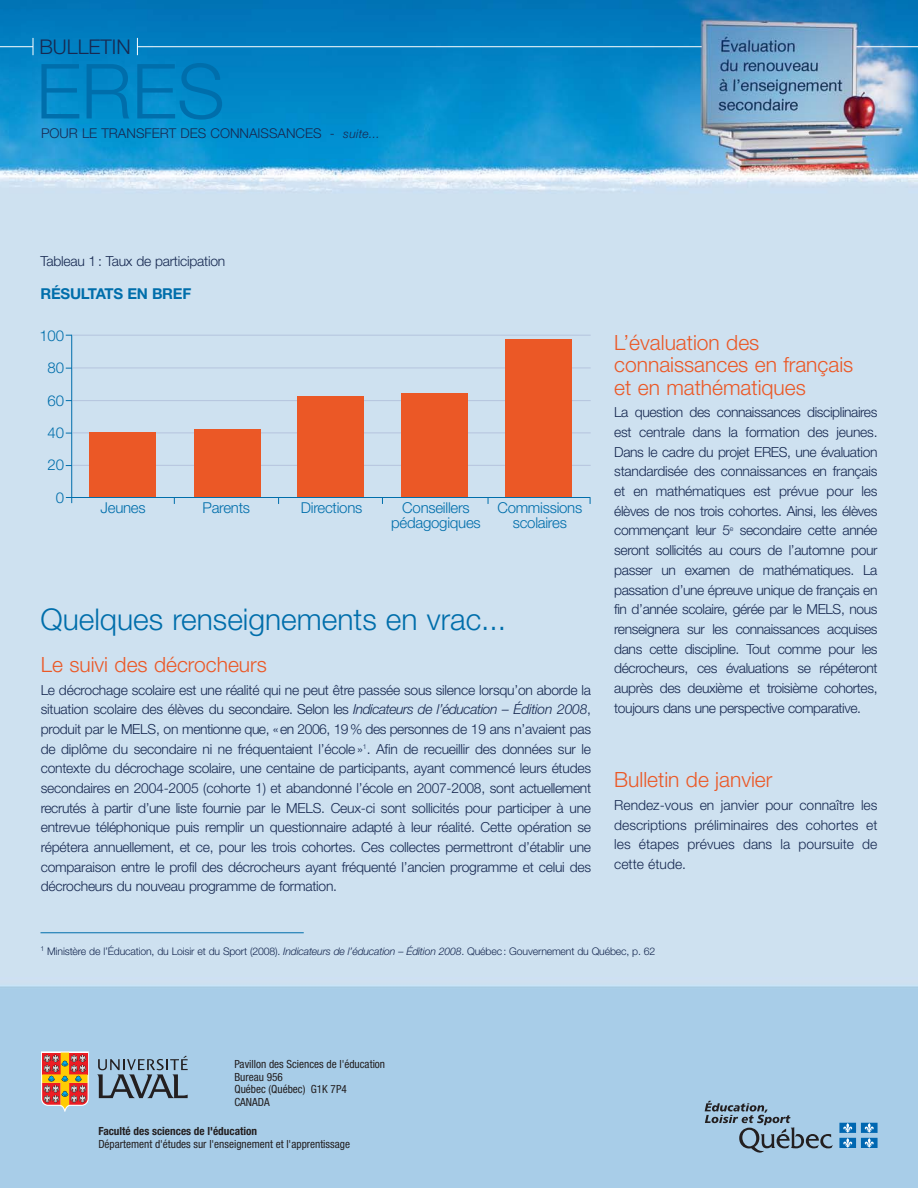
<style>
.page{position:relative;width:918px;height:1188px;background:#fff}
.page>*{position:absolute;margin:0;border:0;box-sizing:border-box;transform-origin:0 0}
.t1{font:300 76.05px "Helvetica Neue";color:#006eab}
.t2{font:300 30px "Helvetica Neue";color:#006eab}
.t3{font:300 21px/22.5px "Helvetica Neue";color:#eb5826}
.t4{font:300 20.25px "Helvetica Neue";color:#172951}
.t5{font:300 15px/32.4px "Helvetica Neue";letter-spacing:-.015em;color:#006eab;text-align:center}
.t6{font:700 15px "Helvetica Neue";letter-spacing:-.015em;color:#006eab}
.t7{font:300 13.8px/19.6px "Helvetica Neue";letter-spacing:-.015em;color:#172951;text-align:justify}
.t8{font:300 13.5px "Helvetica Neue";color:#172951}
.t9{font:condensed 11.25px/12.8px "Helvetica Neue";color:#231f20}
.t10{font:700 condensed 11.25px "Helvetica Neue";color:#231f20}
.t11{font:300 10.5px "Helvetica Neue";letter-spacing:-.015em;color:#172951}
.t12{font:300 6.9px "Helvetica Neue";color:#172951}
.s1{font-style:italic;font-size:12px}
.s2{font-style:italic}
</style>
<div class="page">
<img style="left:0;top:0;width:918px;height:1188px">
<hr style="left:40px;top:932px;width:264px;height:1px;background:#006eab">
<hr style="left:71px;top:335px;width:1px;height:168px;background:#006eab">
<hr style="left:72px;top:335px;width:519px;height:1px;background:#b5c4de">
<hr style="left:72px;top:368px;width:519px;height:1px;background:#b5c4de">
<hr style="left:72px;top:400px;width:519px;height:1px;background:#b5c4de">
<hr style="left:72px;top:433px;width:519px;height:1px;background:#b5c4de">
<hr style="left:72px;top:465px;width:519px;height:1px;background:#b5c4de">
<div style="left:89px;top:433px;width:67px;height:65px;background:#eb5826"></div>
<div style="left:194px;top:430px;width:66px;height:68px;background:#eb5826"></div>
<div style="left:297px;top:396px;width:67px;height:102px;background:#eb5826"></div>
<div style="left:401px;top:393px;width:67px;height:105px;background:#eb5826"></div>
<div style="left:506px;top:339px;width:66px;height:159px;background:#eb5826"></div>
<hr style="left:66px;top:497px;width:524px;height:1px;background:#006eab">
<svg style="left:33px;top:38px;width:1px;height:17px"></svg>
<svg style="left:137px;top:38px;width:1px;height:17px"></svg>
<hr style="left:0;top:46px;width:33px;height:1px;background:#fff">
<hr style="left:137px;top:46px;width:565px;height:1px;background:#fff">
<hr style="left:856px;top:46px;width:62px;height:1px;background:#fff">
<svg style="left:97px;top:1056px;width:91px;height:42px;background:#819aae"></svg>
<svg style="left:41px;top:1051px;width:48px;height:61px;background:#cc815f"></svg>
<svg style="left:839px;top:1123px;width:39px;height:25px"></svg>
<svg style="left:705px;top:1101px;width:128px;height:52px;background:#90aec5"></svg>
<h3 class="t4" style="left:39px;top:40px;width:93px">BULLETIN</h3>
<h1 class="t1" style="left:36px;top:64px;width:190px">ERES</h1>
<p class="t8" style="left:41px;top:129px;width:340px">POUR LE TRANSFERT DES CONNAISSANCES - <span class="s1">suite...</span></p>
<p class="t7" style="left:40px;top:252px;width:186px">Tableau 1: Taux de participation</p>
<p class="t6" style="left:40px;top:288px;width:152px">RÉSULTATS EN BREF</p>
<p class="t5" style="left:39px;top:321px;width:26px;text-align:right">100<br>80<br>60<br>40<br>20<br>0</p>
<p class="t5" style="left:101px;top:493px;width:47px">Jeunes</p>
<p class="t5" style="left:202px;top:493px;width:49px">Parents</p>
<p class="t5" style="left:301px;top:493px;width:63px">Directions</p>
<p class="t5" style="left:391px;top:501px;width:91px;line-height:15px">Conseillers pédagogiques</p>
<p class="t5" style="left:497px;top:501px;width:86px;line-height:15px">Commissions scolaires</p>
<h2 class="t2" style="left:40px;top:609px;width:467px">Quelques renseignements en vrac...</h2>
<h3 class="t3" style="left:41px;top:655px;width:228px">Le suivi des décrocheurs</h3>
<p class="t7" style="left:41px;top:681px;width:552px">Le décrochage scolaire est une réalité qui ne peut être passée sous silence lorsqu’on aborde la situation scolaire des élèves du secondaire. Selon les <span class="s2">Indicateurs de l’éducation – Édition 2008</span>, produit par le MELS, on mentionne que, «en 2006, 19% des personnes de 19 ans n’avaient pas de diplôme du secondaire ni ne fréquentaient l’école»<sup>1</sup>. Afin de recueillir des données sur le contexte du décrochage scolaire, une centaine de participants, ayant commencé leurs études secondaires en 2004-2005 (cohorte 1) et abandonné l’école en 2007-2008, sont actuellement recrutés à partir d’une liste fournie par le MELS. Ceux-ci sont sollicités pour participer à une entrevue téléphonique puis remplir un questionnaire adapté à leur réalité. Cette opération se répétera annuellement, et ce, pour les trois cohortes. Ces collectes permettront d’établir une comparaison entre le profil des décrocheurs ayant fréquenté l’ancien programme et celui des décrocheurs du nouveau programme de formation.</p>
<h3 class="t3" style="left:614px;top:333px;width:241px">L’évaluation des connaissances en français et en mathématiques</h3>
<p class="t7" style="left:614px;top:404px;width:265px">La question des connaissances disciplinaires est centrale dans la formation des jeunes.<br>Dans le cadre du projet ERES, une évaluation standardisée des connaissances en français et en mathématiques est prévue pour les élèves de nos trois cohortes. Ainsi, les élèves commençant leur 5<sup>e</sup> secondaire cette année seront sollicités au cours de l’automne pour passer un examen de mathématiques. La passation d’une épreuve unique de français en fin d’année scolaire, gérée par le MELS, nous renseignera sur les connaissances acquises dans cette discipline. Tout comme pour les décrocheurs, ces évaluations se répéteront auprès des deuxième et troisième cohortes, toujours dans une perspective comparative.</p>
<h3 class="t3" style="left:614px;top:770px;width:160px">Bulletin de janvier</h3>
<p class="t7" style="left:614px;top:797px;width:265px">Rendez-vous en janvier pour connaître les descriptions préliminaires des cohortes et les étapes prévues dans la poursuite de cette étude.</p>
<p class="t12" style="left:40px;top:946px;width:5px">1</p>
<p class="t11" style="left:47px;top:948px;width:610px">Ministère de l’Éducation, du Loisir et du Sport (2008). <span class="s2">Indicateurs de l’éducation – Édition 2008</span>. Québec: Gouvernement du Québec, p. 62</p>
<p class="t9" style="left:234px;top:1058px;width:152px">Pavillon des Sciences de l'éducation<br>Bureau 956<br>Québec (Québec) G1K 7P4<br>CANADA</p>
<p class="t10" style="left:98px;top:1127px;width:160px">Faculté des sciences de l'éducation</p>
<p class="t9" style="left:98px;top:1139px;width:253px">Département d'études sur l'enseignement et l'apprentissage</p>
</div>
